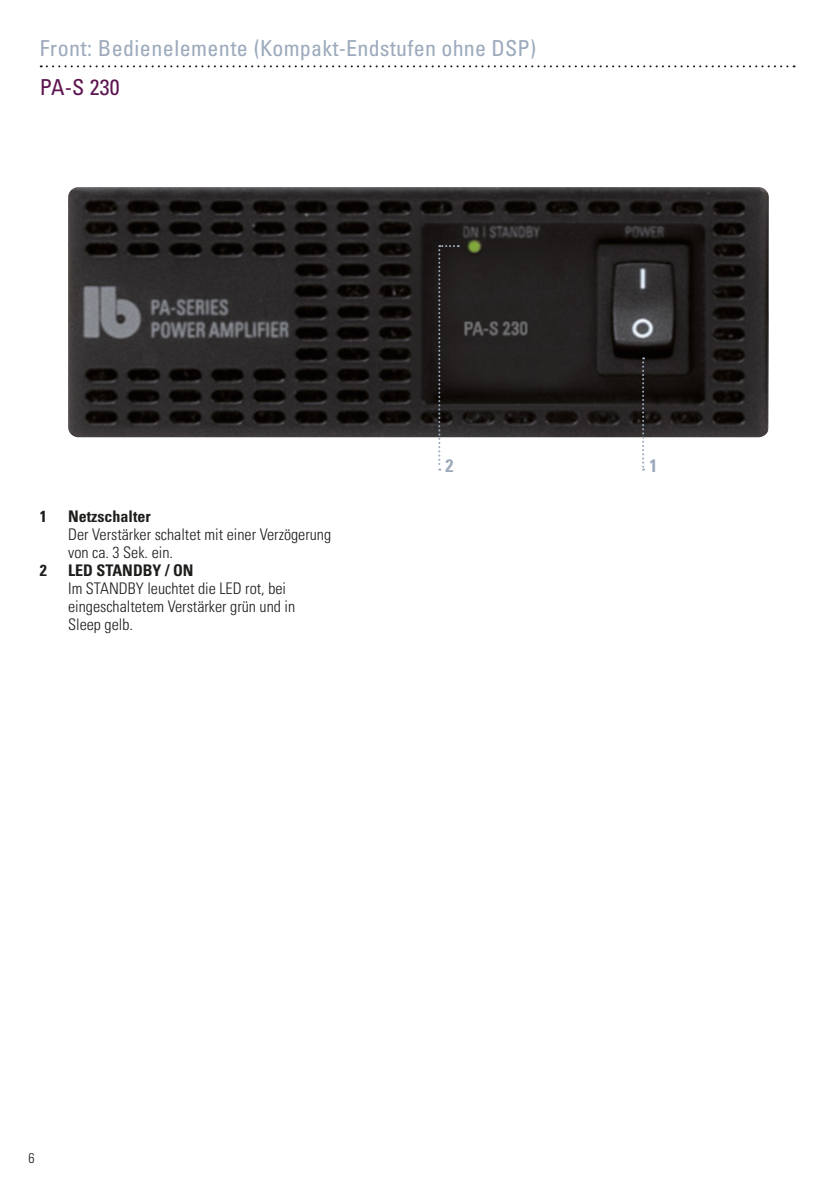
<style>
.page{position:relative;width:840px;height:1191px;background:#fff}
.page>*{position:absolute;margin:0;border:0;box-sizing:border-box;transform-origin:0 0}
.t1{font:condensed 22px "Univers LT Pro";letter-spacing:.01em;color:#9caabc}
.t2{font:condensed 22px "Univers LT Pro";color:#5d1550}
.t3{font:700 condensed 18px "Univers LT Pro";color:#9caabc}
.t4{font:300 condensed 16px/18px "Univers LT Pro";color:#1d1d1b}
.t5{font:700 condensed 16px "Univers LT Pro";color:#1d1d1b}
.t6{font:300 condensed 14px "Univers LT Pro";color:#1d1d1b}
</style>
<div class="page">
<svg style="left:41px;top:65px;width:753px;height:2px"></svg>
<img style="left:68px;top:187px;width:700px;height:250px">
<svg style="left:641px;top:357px;width:2px;height:113px"></svg>
<svg style="left:438px;top:245px;width:20px;height:225px;background:#454242"></svg>
<h1 class="t1" style="left:40px;top:34px;width:497px">Front: Bedienelemente (Kompakt-Endstufen ohne DSP)</h1>
<h1 class="t2" style="left:40px;top:73px;width:81px">PA-S 230</h1>
<p class="t5" style="left:40px;top:506px;width:9px">1</p>
<p class="t5" style="left:68px;top:506px;width:84px">Netzschalter</p>
<p class="t4" style="left:68px;top:524px;width:264px">Der Verstärker schaltet mit einer Verzögerung von ca. 3 Sek. ein.</p>
<p class="t5" style="left:40px;top:560px;width:9px">2</p>
<p class="t5" style="left:68px;top:560px;width:127px">LED STANDBY / ON</p>
<p class="t4" style="left:68px;top:578px;width:228px">Im STANDBY leuchtet die LED rot, bei eingeschaltetem Verstärker grün und in<br>Sleep gelb.</p>
<p class="t3" style="left:445px;top:455px;width:9px">2</p>
<p class="t3" style="left:649px;top:455px;width:9px">1</p>
<p class="t6" style="left:28px;top:1148px;width:8px">6</p>
</div>
